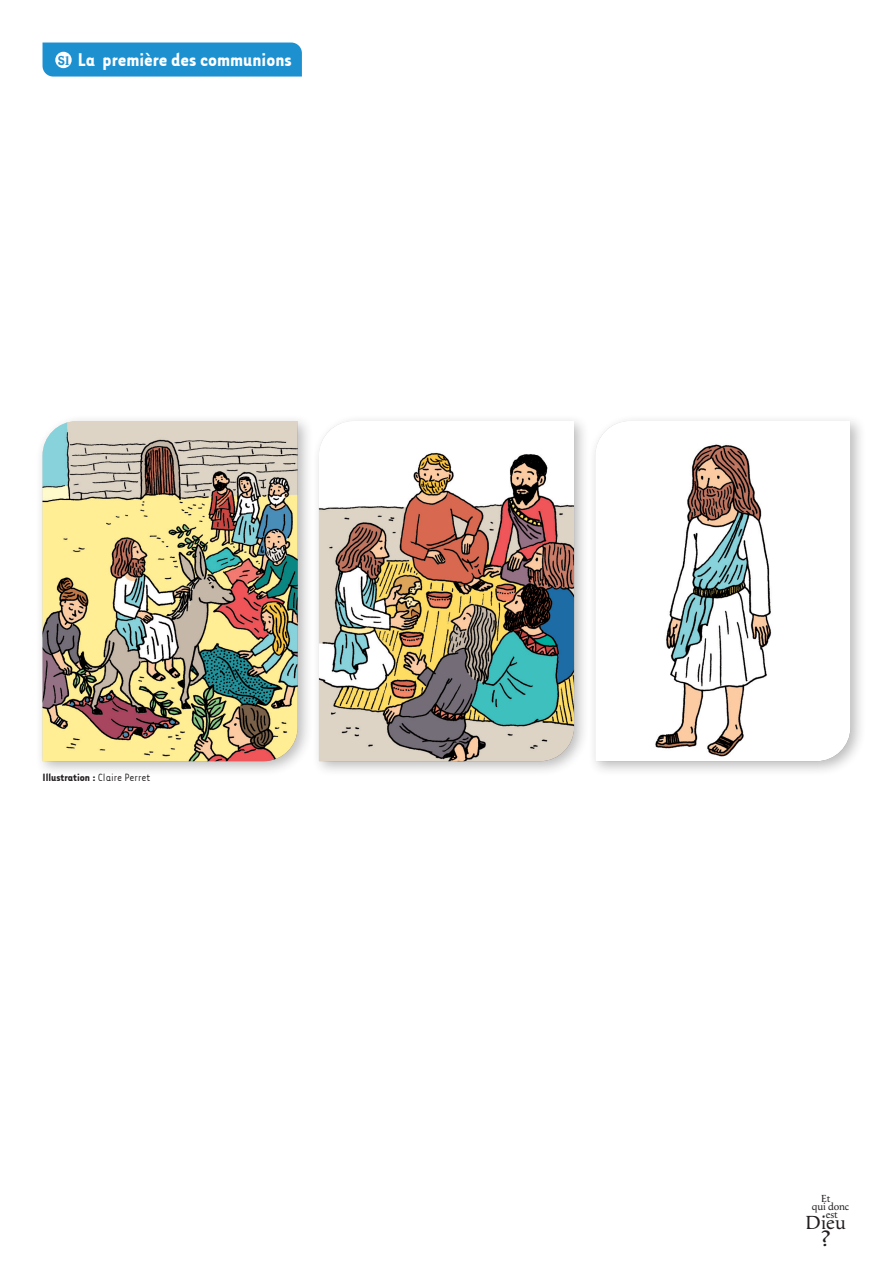
<style>
.page{position:relative;width:893px;height:1263px;background:#fff}
.page>*{position:absolute;margin:0;border:0;box-sizing:border-box;transform-origin:0 0}
.t1{font:21.75px "Apolline Std";color:#231f20;scale:1.2 1}
.t2{font:700 21px "Tarzana Narrow";color:#fff}
.t3{font:19.65px "Apolline Std";color:#231f20}
.t4{font:12.75px "Putain";color:#1d90d0}
.titre_pavé{font:700 12px "Tarzana Narrow";color:#231f20}
.t5{font:10.65px "Apolline Std";letter-spacing:-.02em;color:#231f20}
.s1{font-weight:400}
</style>
<div class="page">
<div style="left:43px;top:43px;width:259px;height:34px;background:#1d90d0"></div>
<div style="left:55px;top:52px;width:17px;height:16px;background:#fff;border-radius:50%"></div>
<div style="left:35px;top:414px;width:279px;height:363px;background:#231f20;opacity:.3"></div>
<img style="left:43px;top:421px;width:255px;height:340px">
<div style="left:311px;top:414px;width:279px;height:363px;background:#231f20;opacity:.3"></div>
<img style="left:319px;top:421px;width:255px;height:340px">
<div style="left:588px;top:414px;width:279px;height:363px;background:#231f20;opacity:.3"></div>
<img style="left:595px;top:421px;width:255px;height:340px">
<p class="t4" style="left:58px;top:54px;width:13px">S1</p>
<p class="t2" style="left:78px;top:47px;width:215px">La première des communions</p>
<p class="titre_pavé" style="left:43px;top:770px;width:109px">Illustration : <span class="s1">Claire Perret</span></p>
<p class="t5" style="left:821px;top:1192px;width:11px">Et</p>
<p class="t5" style="left:812px;top:1200px;width:39px">qui donc</p>
<p class="t5" style="left:826px;top:1208px;width:13px">est</p>
<p class="t3" style="left:806px;top:1210px;width:42px">Dieu</p>
<p class="t1" style="left:820px;top:1226px;width:10px">?</p>
</div>
